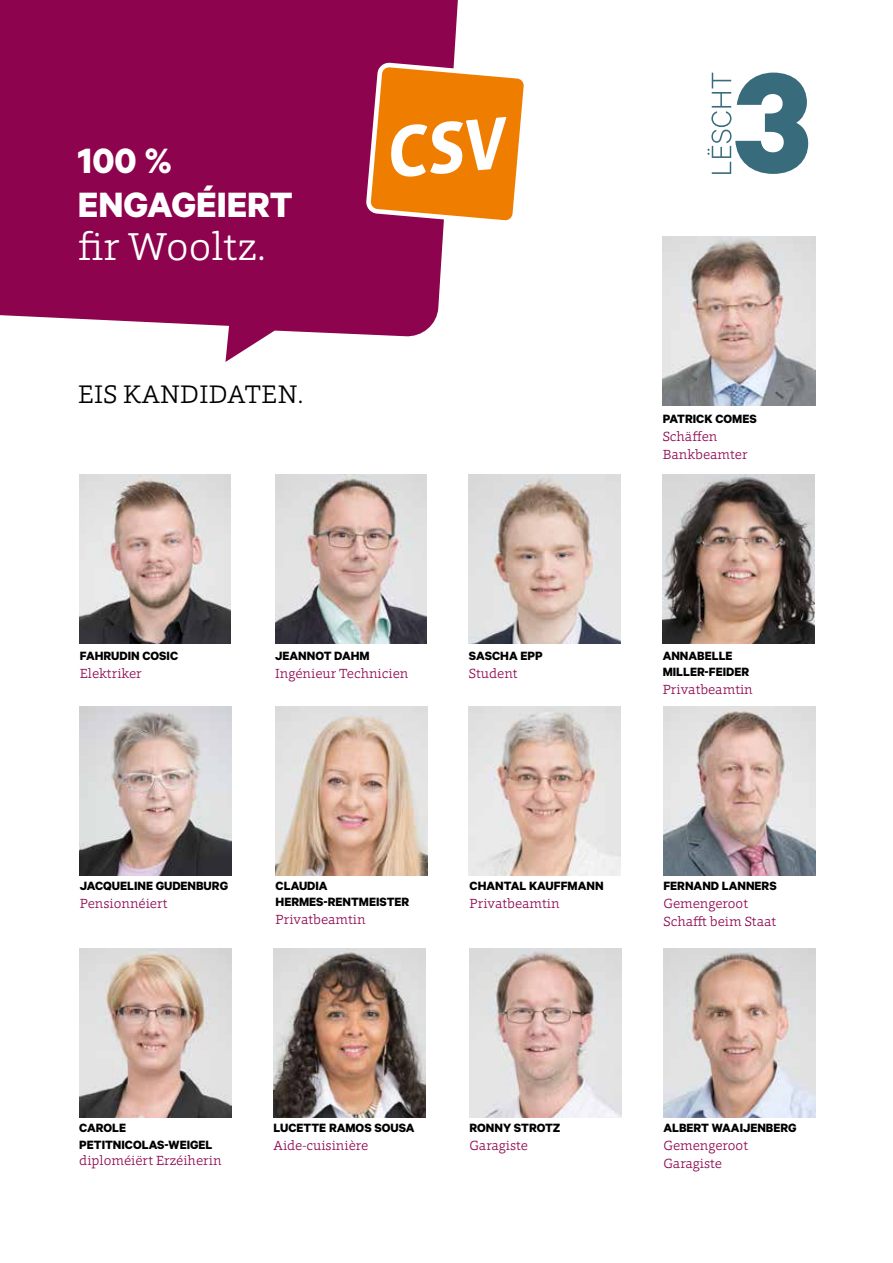
<style>
.page{position:relative;width:893px;height:1263px;background:#fff}
.page>*{position:absolute;margin:0;border:0;box-sizing:border-box;transform-origin:0 0}
.t1{font:700 159.75px "Calibre";color:#386b7b}
.t2{font:700 39.6px/43.2px "Calibre";color:#fff}
.t3{font:300 39.6px "Foro Rounded";color:#fff}
.t4{font:300 25.95px "Foro Rounded";letter-spacing:.01em;color:#000}
.t5{font:700 13.5px/16.2px "Calibre";color:#000}
.t6{font:300 13.5px/18px "Foro Rounded";color:#8d034e}
</style>
<div class="page">
<img style="left:663px;top:237px;width:152px;height:168px">
<svg style="left:0;top:0;width:458px;height:362px;background:#9a2062"></svg>
<img style="left:274px;top:948px;width:151px;height:169px">
<img style="left:469px;top:948px;width:152px;height:169px">
<img style="left:663px;top:475px;width:151px;height:168px">
<img style="left:79px;top:475px;width:152px;height:168px">
<img style="left:275px;top:475px;width:152px;height:168px">
<img style="left:469px;top:475px;width:152px;height:168px">
<img style="left:80px;top:948px;width:151px;height:169px">
<img style="left:80px;top:706px;width:151px;height:169px">
<img style="left:276px;top:706px;width:151px;height:169px">
<img style="left:663px;top:706px;width:152px;height:169px">
<img style="left:663px;top:948px;width:152px;height:169px">
<svg style="left:366px;top:63px;width:158px;height:162px"></svg>
<img style="left:469px;top:706px;width:152px;height:169px">
<svg style="left:707px;top:73px;width:24px;height:101px"></svg>
<h2 class="t2" style="left:78px;top:138px;width:216px">100 %<br>ENGAGÉIERT</h2>
<h2 class="t3" style="left:78px;top:221px;width:189px">fir Wooltz.</h2>
<h3 class="t4" style="left:78px;top:377px;width:227px">EIS KANDIDATEN.</h3>
<h1 class="t1" style="left:734px;top:25px;width:79px">3</h1>
<p class="t5" style="left:663px;top:410px;width:95px">PATRICK COMES</p>
<p class="t6" style="left:663px;top:427px;width:87px">Schäffen<br>Bankbeamter</p>
<p class="t5" style="left:80px;top:647px;width:100px">FAHRUDIN COSIC</p>
<p class="t6" style="left:80px;top:664px;width:64px">Elektriker</p>
<p class="t5" style="left:275px;top:647px;width:96px">JEANNOT DAHM</p>
<p class="t6" style="left:275px;top:664px;width:135px">Ingénieur Technicien</p>
<p class="t5" style="left:469px;top:647px;width:75px">SASCHA EPP</p>
<p class="t6" style="left:469px;top:664px;width:50px">Student</p>
<p class="t5" style="left:663px;top:647px;width:88px">ANNABELLE<br>MILLER-FEIDER</p>
<p class="t6" style="left:663px;top:680px;width:92px">Privatbeamtin</p>
<p class="t5" style="left:80px;top:877px;width:150px">JACQUELINE GUDENBURG</p>
<p class="t6" style="left:80px;top:894px;width:89px">Pensionnéiert</p>
<p class="t5" style="left:276px;top:877px;width:135px">CLAUDIA<br>HERMES-RENTMEISTER</p>
<p class="t6" style="left:276px;top:910px;width:92px">Privatbeamtin</p>
<p class="t5" style="left:470px;top:877px;width:136px">CHANTAL KAUFFMANN</p>
<p class="t6" style="left:470px;top:894px;width:92px">Privatbeamtin</p>
<p class="t5" style="left:663px;top:877px;width:115px">FERNAND LANNERS</p>
<p class="t6" style="left:663px;top:894px;width:114px">Gemengeroot<br>Schafft beim Staat</p>
<p class="t5" style="left:79px;top:1119px;width:135px">CAROLE<br>PETITNICOLAS-WEIGEL</p>
<p class="t6" style="left:79px;top:1151px;width:144px">diploméiërt Erzéiherin</p>
<p class="t5" style="left:274px;top:1119px;width:142px">LUCETTE RAMOS SOUSA</p>
<p class="t6" style="left:274px;top:1136px;width:96px">Aide-cuisinière</p>
<p class="t5" style="left:469px;top:1119px;width:93px">RONNY STROTZ</p>
<p class="t6" style="left:469px;top:1136px;width:60px">Garagiste</p>
<p class="t5" style="left:663px;top:1119px;width:135px">ALBERT WAAIJENBERG</p>
<p class="t6" style="left:663px;top:1136px;width:86px">Gemengeroot<br>Garagiste</p>
</div>
